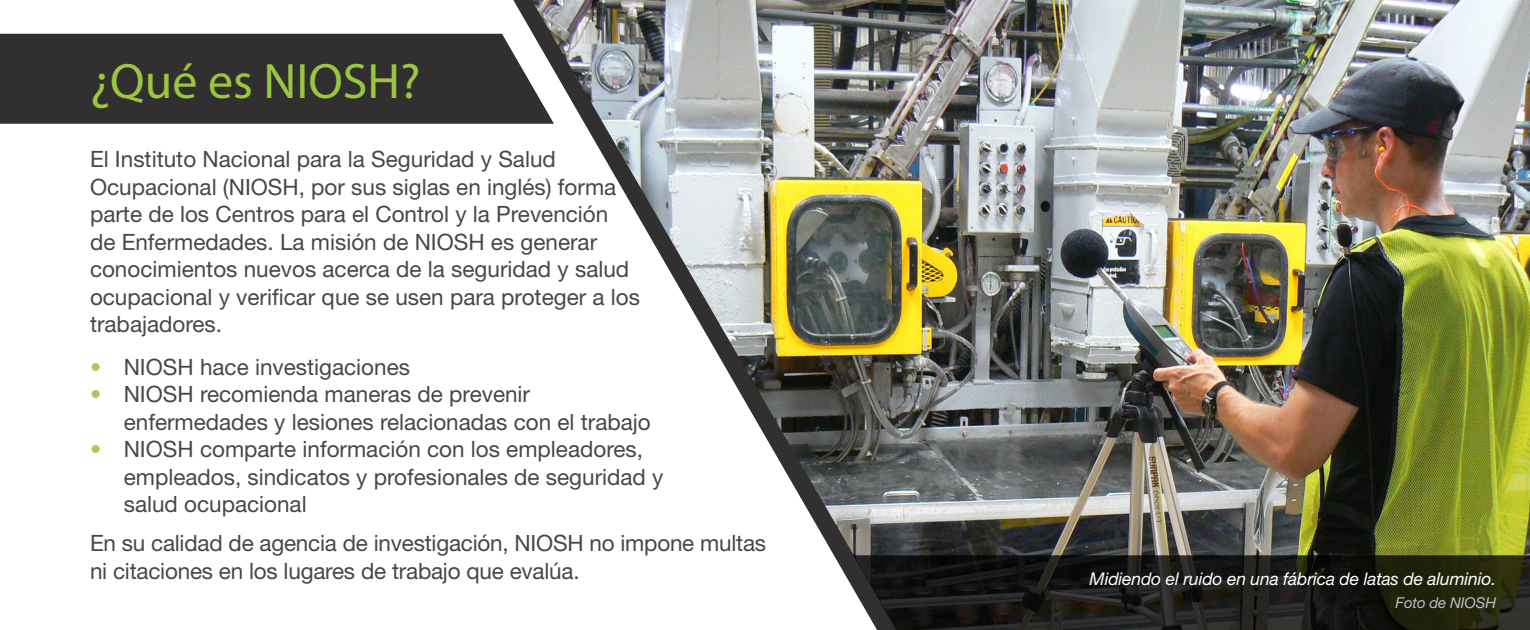
<style>
.page{position:relative;width:1530px;height:630px;background:#fff}
.page>*{position:absolute;margin:0;border:0;box-sizing:border-box;transform-origin:0 0}
.t1{font:50px "Myriad Pro";color:#99c740}
.Body{font:22.5px/27.5px "Helvetica Neue LT Std";color:#464748}
.t2{font:italic 17.5px "Helvetica Neue LT Std";letter-spacing:-.01em;color:#fff}
.t3{font:italic 15px "Helvetica Neue LT Std";letter-spacing:-.01em;color:#bcbdc0}
.s1{color:#a5cd57}
</style>
<div class="page">
<img style="left:532px;top:0;width:998px;height:588px">
<svg style="left:853px;top:555px;width:677px;height:75px;background:#1f1f19"></svg>
<div style="left:0;top:34px;width:554px;height:90px;background:#312f30"></div>
<h1 class="t1" style="left:90px;top:50px;width:332px">¿Qué es NIOSH?</h1>
<p class="Body" style="left:90px;top:145px;width:552px">El Instituto Nacional para la Seguridad y Salud Ocupacional (NIOSH, por sus siglas en inglés) forma parte de los Centros para el Control y la Prevención<br>de Enfermedades. La misión de NIOSH es generar conocimientos nuevos acerca de la seguridad y salud ocupacional y verificar que se usen para proteger a los trabajadores.</p>
<p class="Body" style="left:90px;top:353px;width:322px"><span class="s1">•</span> NIOSH hace investigaciones</p>
<p class="Body" style="left:124px;top:380px;width:529px;text-indent:-34px"><span class="s1">•</span> NIOSH recomienda maneras de prevenir enfermedades y lesiones relacionadas con el trabajo</p>
<p class="Body" style="left:124px;top:435px;width:541px;text-indent:-34px"><span class="s1">•</span> NIOSH comparte información con los empleadores, empleados, sindicatos y profesionales de seguridad y salud ocupacional</p>
<p class="Body" style="left:90px;top:529px;width:678px">En su calidad de agencia de investigación, NIOSH no impone multas ni citaciones en los lugares de trabajo que evalúa.</p>
<p class="t2" style="left:1090px;top:568px;width:408px">Midiendo el ruido en una fábrica de latas de aluminio.</p>
<p class="t3" style="left:1396px;top:593px;width:102px">Foto de NIOSH</p>
</div>
